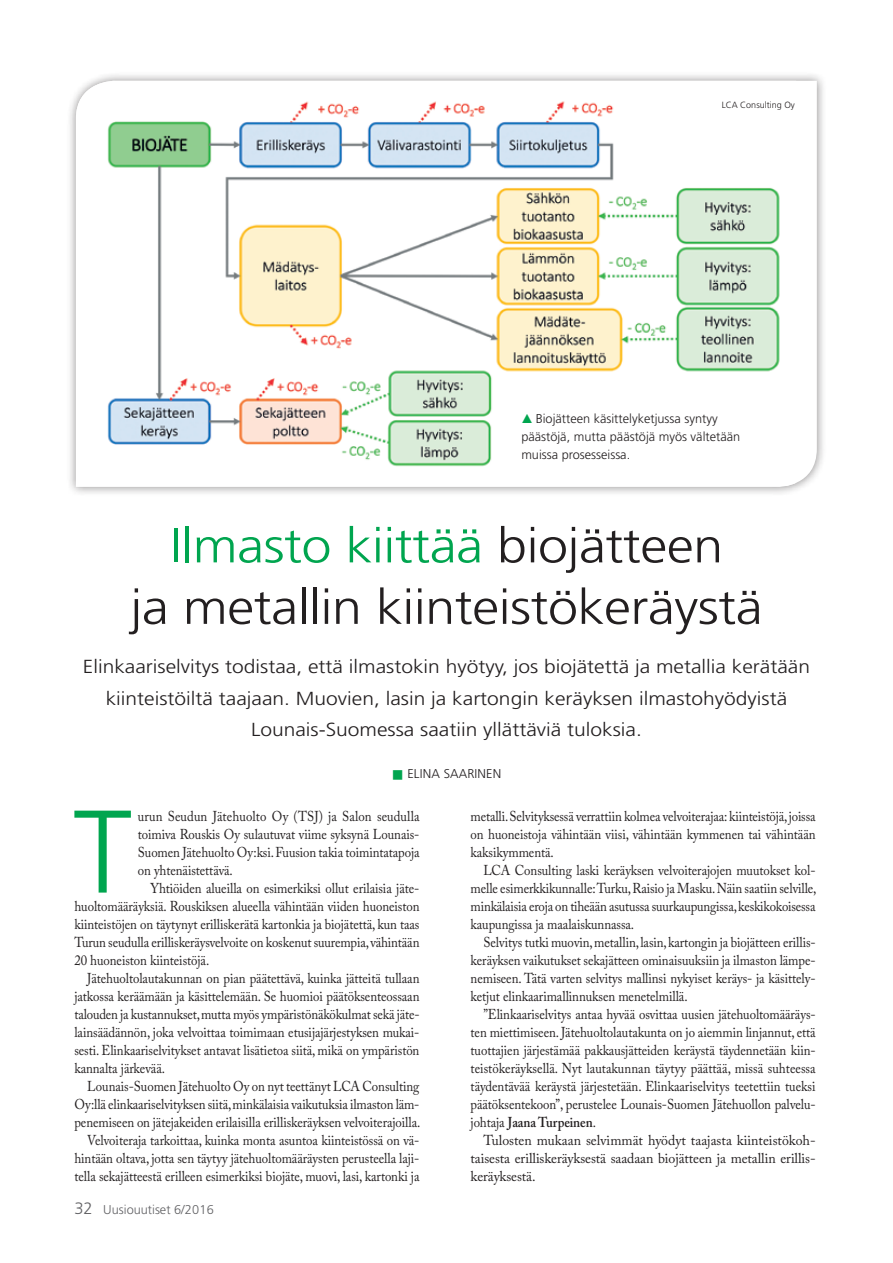
<style>
.page{position:relative;width:893px;height:1263px;background:#fff}
.page>*{position:absolute;margin:0;border:0;box-sizing:border-box;transform-origin:0 0}
.t1{font:300 117.45px "Frutiger LT Std";color:#00a54f}
.t2{font:300 48.6px/61.5px "Frutiger LT Std";letter-spacing:-.01em;color:#231f20;text-align:center;scale:1.11 1}
.t3{font:300 18.9px/31.5px "Frutiger LT Std";color:#231f20;text-align:center;scale:1.11 1}
.t4{font:14.25px/18px "Adobe Caslon Pro";letter-spacing:-.005em;color:#231f20;text-align:justify;scale:.9 1}
.t5{font:14.25px/18px "Adobe Caslon Pro";letter-spacing:-.005em;color:#231f20;text-align:justify}
.t6{font:300 12.75px/18px "Frutiger LT Std";color:#231f20}
.t7{font:300 12.75px "Frutiger LT Std";color:#616164}
.t8{font:300 9px "Frutiger LT Std";color:#231f20}
.s1{color:#00a54f}
.s2{font-weight:600}
.s3{font-size:16.5px}
</style>
<div class="page">
<div style="left:66px;top:71px;width:760px;height:425px;background:#231f20;opacity:.49"></div>
<svg style="left:76px;top:81px;width:741px;height:406px"></svg>
<img style="left:76px;top:81px;width:720px;height:405px">
<svg style="left:522px;top:413px;width:10px;height:10px"></svg>
<p class="t8" style="left:722px;top:100px;width:75px">LCA Consulting Oy</p>
<p class="t6" style="left:521px;top:409px;width:220px;text-indent:14px">Biojätteen käsittelyketjussa syntyy päästöjä, mutta päästöjä myös vältetään muissa prosesseissa.</p>
<h2 class="t2" style="left:130px;top:515px;width:571px"><span class="s1">Ilmasto kiittää</span> biojätteen<br>ja metallin kiinteistökeräystä</h2>
<h3 class="t3" style="left:83px;top:651px;width:657px">Elinkaariselvitys todistaa, että ilmastokin hyötyy, jos biojätettä ja metallia kerätään kiinteistöiltä taajaan. Muovien, lasin ja kartongin keräyksen ilmastohyödyistä<br>Lounais-Suomessa saatiin yllättäviä tuloksia.</h3>
<p class="t6" style="left:392px;top:765px;width:111px"><span class="s1">■</span> ELINA SAARINEN</p>
<h1 class="t1" style="left:73px;top:785px;width:60px">T</h1>
<p class="t4" style="left:138px;top:807px;width:315px">urun Seudun Jätehuolto Oy (TSJ) ja Salon seudulla toimiva Rouskis Oy sulautuvat viime syksynä Lounais-Suomen Jätehuolto Oy:ksi. Fuusion takia toimintatapoja on yhtenäistettävä.</p>
<p class="t4" style="left:471px;top:807px;width:385px">metalli. Selvityksessä verrattiin kolmea velvoiterajaa: kiinteistöjä, joissa on huoneistoja vähintään viisi, vähintään kymmenen tai vähintään kaksikymmentä.</p>
<p class="t4" style="left:471px;top:861px;width:386px;text-indent:13px">LCA Consulting laski keräyksen velvoiterajojen muutokset kol&shy;melle esimerkkikunnalle: Turku, Raisio ja Masku. Näin saatiin selville, minkälaisia eroja on tiheään asutussa suurkaupungissa, keskikokoisessa kaupungissa ja maalaiskunnassa.</p>
<p class="t4" style="left:471px;top:933px;width:385px;text-indent:13px">Selvitys tutki muovin, metallin, lasin, kartongin ja biojätteen erillis&shy;keräyksen vaikutukset sekajätteen ominaisuuksiin ja ilmaston lämpe&shy;nemiseen. Tätä varten selvitys mallinsi nykyiset keräys- ja käsittely&shy;ketjut elinkaarimallinnuksen menetelmillä.</p>
<p class="t4" style="left:471px;top:1005px;width:385px;text-indent:13px">”Elinkaariselvitys antaa hyvää osvittaa uusien jätehuoltomääräys&shy;ten miettimiseen. Jätehuoltolautakunta on jo aiemmin linjannut, että tuottajien järjestämää pakkausjätteiden keräystä täydennetään kiin&shy;teistökeräyksellä. Nyt lautakunnan täytyy päättää, missä suhteessa täydentävää keräystä järjestetään. Elinkaariselvitys teetettiin tueksi päätöksentekoon”, perustelee Lounais-Suomen Jätehuollon palvelu&shy;johtaja <span class="s2">Jaana Turpeinen</span>.</p>
<p class="t5" style="left:471px;top:1131px;width:347px;text-indent:13px">Tulosten mukaan selvimmät hyödyt taajasta kiinteistökoh&shy;taisesta erilliskeräyksestä saadaan biojätteen ja metallin erillis&shy;keräyksestä.</p>
<p class="t4" style="left:74px;top:879px;width:385px;text-indent:76px">Yhtiöiden alueilla on esimerkiksi ollut erilaisia jäte&shy;huoltomääräyksiä. Rouskiksen alueella vähintään viiden huoneiston kiinteistöjen on täytynyt erilliskerätä kartonkia ja biojätettä, kun taas Turun seudulla erilliskeräysvelvoite on koskenut suurempia, vähintään 20 huoneiston kiinteistöjä.</p>
<p class="t4" style="left:74px;top:969px;width:385px;text-indent:13px">Jätehuoltolautakunnan on pian päätettävä, kuinka jätteitä tullaan jatkossa keräämään ja käsittelemään. Se huomioi päätöksenteossaan talouden ja kustannukset, mutta myös ympäristönäkökulmat sekä jäte&shy;lainsäädännön, joka velvoittaa toimimaan etusijajärjestyksen mukai&shy;sesti. Elinkaariselvitykset antavat lisätietoa siitä, mikä on ympäristön kannalta järkevää.</p>
<p class="t4" style="left:74px;top:1077px;width:386px;text-align:right">Lounais-Suomen Jätehuolto Oy on nyt teettänyt LCA Consulting Oy:llä elinkaariselvityksen siitä, minkälaisia vaikutuksia ilmaston läm&shy;penemiseen on jätejakeiden erilaisilla erilliskeräyksen velvoiterajoilla.<br>Velvoiteraja tarkoittaa, kuinka monta asuntoa kiinteistössä on vä&shy;hintään oltava, jotta sen täytyy jätehuoltomääräysten perusteella laji&shy;tella sekajätteestä erilleen esimerkiksi biojäte, muovi, lasi, kartonki ja</p>
<p class="t7" style="left:74px;top:1202px;width:141px"><span class="s3">32</span> Uusiouutiset 6/2016</p>
</div>
